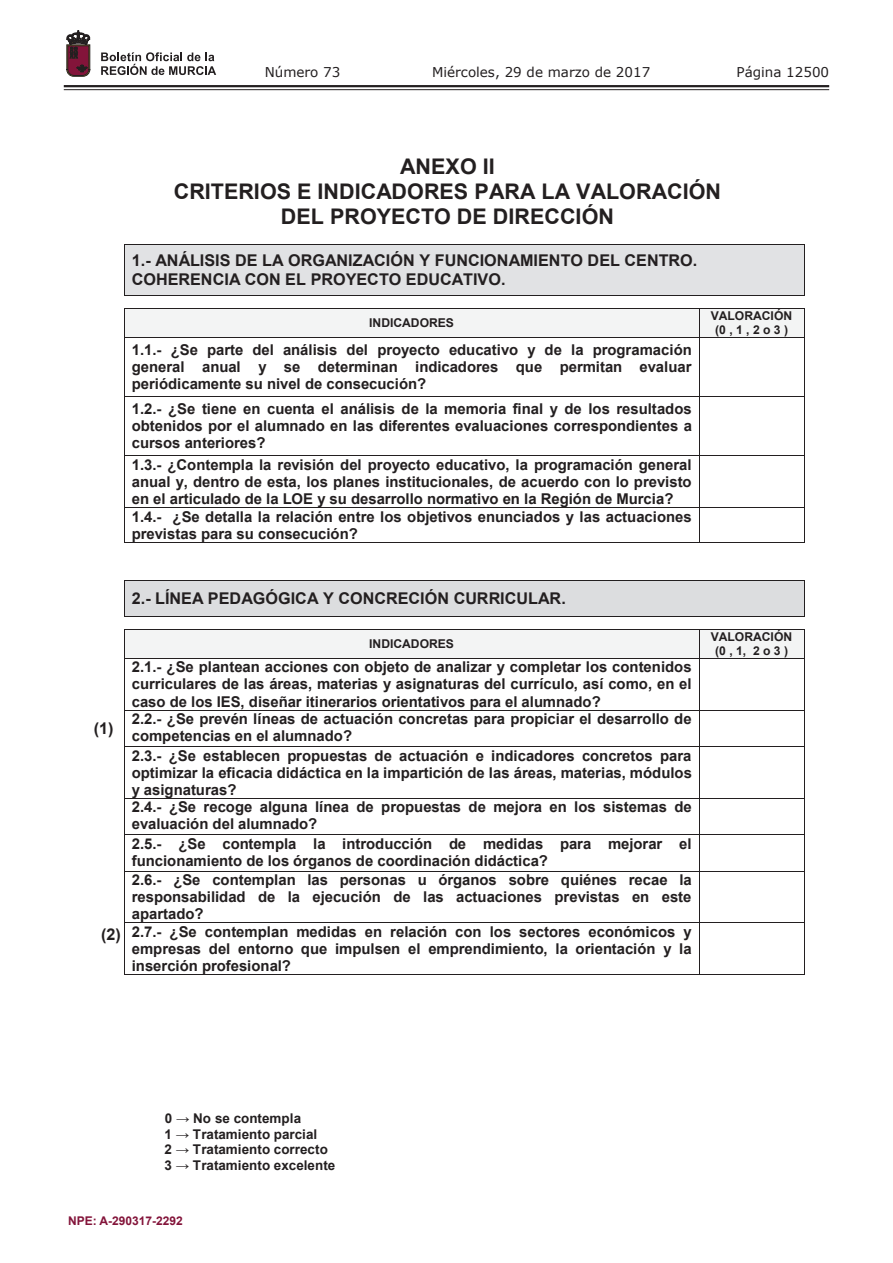
<style>
.page{position:relative;width:893px;height:1263px;background:#fff}
.page>*{position:absolute;margin:0;border:0;box-sizing:border-box;transform-origin:0 0}
.t1{font:700 21.45px/24.9px "Arial";color:#231f20;text-align:center}
.t2{font:700 16.2px/18.6px "Arial";color:#231f20}
.t3{font:700 14.85px/17.2px "Arial";color:#231f20}
.t4{font:700 13.5px/15.6px "Arial";color:#231f20}
.t5{font:13.5px "Verdana";color:#231f20}
.t6{font:700 12.15px/14px "Arial";color:#231f20;text-align:center}
.t7{font:700 12px "Arial";color:#83143a}
</style>
<div class="page">
<hr style="left:64px;top:85px;width:765px;height:2px;background:#231f20">
<hr style="left:64px;top:89px;width:765px;height:1px;background:#231f20">
<svg style="left:101px;top:52px;width:115px;height:23px"></svg>
<svg style="left:67px;top:31px;width:23px;height:45px"></svg>
<div style="left:125px;top:245px;width:679px;height:50px;background:#e1e2e4"></div>
<hr style="left:125px;top:244px;width:679px;height:1px;background:#231f20">
<hr style="left:124px;top:245px;width:1px;height:50px;background:#231f20">
<hr style="left:804px;top:245px;width:1px;height:50px;background:#231f20">
<hr style="left:125px;top:295px;width:679px;height:1px;background:#231f20">
<div style="left:125px;top:309px;width:574px;height:28px;background:#f3f4f4"></div>
<div style="left:699px;top:309px;width:105px;height:28px;background:#f3f4f4"></div>
<hr style="left:125px;top:308px;width:574px;height:1px;background:#231f20">
<hr style="left:699px;top:308px;width:105px;height:1px;background:#231f20">
<svg style="left:124px;top:308px;width:1px;height:29px"></svg>
<hr style="left:125px;top:337px;width:574px;height:1px;background:#231f20">
<svg style="left:699px;top:309px;width:1px;height:28px"></svg>
<hr style="left:699px;top:337px;width:105px;height:1px;background:#231f20">
<svg style="left:804px;top:308px;width:1px;height:29px"></svg>
<hr style="left:124px;top:337px;width:1px;height:59px;background:#231f20">
<hr style="left:699px;top:337px;width:1px;height:59px;background:#231f20">
<hr style="left:804px;top:337px;width:1px;height:59px;background:#231f20">
<hr style="left:125px;top:396px;width:574px;height:1px;background:#231f20">
<hr style="left:699px;top:396px;width:105px;height:1px;background:#231f20">
<hr style="left:124px;top:397px;width:1px;height:58px;background:#231f20">
<hr style="left:699px;top:397px;width:1px;height:58px;background:#231f20">
<hr style="left:804px;top:397px;width:1px;height:58px;background:#231f20">
<hr style="left:125px;top:455px;width:574px;height:1px;background:#231f20">
<hr style="left:699px;top:455px;width:105px;height:1px;background:#231f20">
<hr style="left:124px;top:456px;width:1px;height:51px;background:#231f20">
<hr style="left:699px;top:456px;width:1px;height:51px;background:#231f20">
<hr style="left:804px;top:456px;width:1px;height:51px;background:#231f20">
<hr style="left:125px;top:507px;width:574px;height:1px;background:#231f20">
<hr style="left:699px;top:507px;width:105px;height:1px;background:#231f20">
<hr style="left:124px;top:508px;width:1px;height:34px;background:#231f20">
<hr style="left:699px;top:508px;width:1px;height:34px;background:#231f20">
<hr style="left:804px;top:508px;width:1px;height:34px;background:#231f20">
<hr style="left:125px;top:542px;width:574px;height:1px;background:#231f20">
<hr style="left:699px;top:542px;width:105px;height:1px;background:#231f20">
<div style="left:125px;top:581px;width:679px;height:35px;background:#dcdddf"></div>
<hr style="left:125px;top:580px;width:679px;height:1px;background:#231f20">
<hr style="left:124px;top:581px;width:1px;height:35px;background:#231f20">
<hr style="left:804px;top:581px;width:1px;height:35px;background:#231f20">
<hr style="left:125px;top:616px;width:679px;height:1px;background:#231f20">
<div style="left:125px;top:630px;width:574px;height:28px;background:#f3f4f4"></div>
<div style="left:699px;top:630px;width:105px;height:28px;background:#f3f4f4"></div>
<hr style="left:125px;top:629px;width:574px;height:1px;background:#231f20">
<hr style="left:699px;top:629px;width:105px;height:1px;background:#231f20">
<svg style="left:124px;top:629px;width:1px;height:30px"></svg>
<hr style="left:125px;top:658px;width:574px;height:1px;background:#231f20">
<svg style="left:699px;top:630px;width:1px;height:28px"></svg>
<hr style="left:699px;top:658px;width:105px;height:1px;background:#231f20">
<svg style="left:804px;top:629px;width:1px;height:30px"></svg>
<hr style="left:124px;top:659px;width:1px;height:51px;background:#231f20">
<hr style="left:699px;top:659px;width:1px;height:51px;background:#231f20">
<hr style="left:804px;top:659px;width:1px;height:51px;background:#231f20">
<hr style="left:125px;top:710px;width:574px;height:1px;background:#231f20">
<hr style="left:699px;top:710px;width:105px;height:1px;background:#231f20">
<hr style="left:124px;top:711px;width:1px;height:35px;background:#231f20">
<hr style="left:699px;top:711px;width:1px;height:35px;background:#231f20">
<hr style="left:804px;top:711px;width:1px;height:35px;background:#231f20">
<hr style="left:125px;top:746px;width:574px;height:1px;background:#231f20">
<hr style="left:699px;top:746px;width:105px;height:1px;background:#231f20">
<hr style="left:124px;top:747px;width:1px;height:51px;background:#231f20">
<hr style="left:699px;top:747px;width:1px;height:51px;background:#231f20">
<hr style="left:804px;top:747px;width:1px;height:51px;background:#231f20">
<hr style="left:125px;top:798px;width:574px;height:1px;background:#231f20">
<hr style="left:699px;top:798px;width:105px;height:1px;background:#231f20">
<hr style="left:124px;top:799px;width:1px;height:35px;background:#231f20">
<hr style="left:699px;top:799px;width:1px;height:35px;background:#231f20">
<hr style="left:804px;top:799px;width:1px;height:35px;background:#231f20">
<hr style="left:125px;top:834px;width:574px;height:1px;background:#231f20">
<hr style="left:699px;top:834px;width:105px;height:1px;background:#231f20">
<hr style="left:124px;top:835px;width:1px;height:36px;background:#231f20">
<hr style="left:699px;top:835px;width:1px;height:36px;background:#231f20">
<hr style="left:804px;top:835px;width:1px;height:36px;background:#231f20">
<hr style="left:125px;top:871px;width:574px;height:1px;background:#231f20">
<hr style="left:699px;top:871px;width:105px;height:1px;background:#231f20">
<hr style="left:124px;top:871px;width:1px;height:51px;background:#231f20">
<hr style="left:699px;top:871px;width:1px;height:51px;background:#231f20">
<hr style="left:804px;top:871px;width:1px;height:51px;background:#231f20">
<hr style="left:125px;top:922px;width:574px;height:1px;background:#231f20">
<hr style="left:699px;top:922px;width:105px;height:1px;background:#231f20">
<hr style="left:124px;top:923px;width:1px;height:51px;background:#231f20">
<hr style="left:125px;top:974px;width:574px;height:1px;background:#231f20">
<hr style="left:699px;top:923px;width:1px;height:51px;background:#231f20">
<hr style="left:699px;top:974px;width:105px;height:1px;background:#231f20">
<hr style="left:804px;top:923px;width:1px;height:51px;background:#231f20">
<p class="t5" style="left:265px;top:62px;width:77px">Número 73</p>
<p class="t5" style="left:432px;top:62px;width:220px">Miércoles, 29 de marzo de 2017</p>
<p class="t5" style="left:736px;top:62px;width:94px">Página 12500</p>
<h1 class="t1" style="left:174px;top:154px;width:549px">ANEXO II<br>CRITERIOS E INDICADORES PARA LA VALORACIÓN<br>DEL PROYECTO DE DIRECCIÓN</h1>
<p class="t2" style="left:132px;top:251px;width:567px">1.- ANÁLISIS DE LA ORGANIZACIÓN Y FUNCIONAMIENTO DEL CENTRO.<br>COHERENCIA CON EL PROYECTO EDUCATIVO.</p>
<p class="t6" style="left:369px;top:316px;width:86px">INDICADORES</p>
<p class="t6" style="left:711px;top:309px;width:83px">VALORACIÓN (0 , 1 ,2o 3)</p>
<p class="t3" style="left:132px;top:341px;width:562px;text-align:justify">1.1.- ¿Se parte del análisis del proyecto educativo y de la programación general anual y se determinan indicadores que permitan evaluar periódicamente su nivel de consecución?</p>
<p class="t3" style="left:132px;top:401px;width:562px;text-align:justify">1.2.- ¿Se tiene en cuenta el análisis de la memoria final y de los resultados obtenidos por el alumnado en las diferentes evaluaciones correspondientes a cursos anteriores?</p>
<p class="t3" style="left:132px;top:456px;width:561px">1.3.- ¿Contempla la revisión del proyecto educativo, la programación general anual y, dentro de esta, los planes institucionales, de acuerdo con lo previsto en el articulado de la LOE y su desarrollo normativo en la Región de Murcia?<br>1.4.- ¿Se detalla la relación entre los objetivos enunciados y las actuaciones previstas para su consecución?</p>
<p class="t2" style="left:94px;top:719px;width:21px">(1)</p>
<p class="t2" style="left:101px;top:925px;width:21px">(2)</p>
<p class="t2" style="left:132px;top:589px;width:436px">2.- LÍNEA PEDAGÓGICA Y CONCRECIÓN CURRICULAR.</p>
<p class="t6" style="left:369px;top:637px;width:86px">INDICADORES</p>
<p class="t6" style="left:711px;top:630px;width:83px">VALORACIÓN (0 , 1, 2 o 3 )</p>
<p class="t3" style="left:132px;top:659px;width:561px">2.1.- ¿Se plantean acciones con objeto de analizar y completar los contenidos curriculares de las áreas, materias y asignaturas del currículo, así como, en el caso de los IES, diseñar itinerarios orientativos para el alumnado?<br>2.2.- ¿Se prevén líneas de actuación concretas para propiciar el desarrollo de competencias en el alumnado?</p>
<p class="t3" style="left:132px;top:747px;width:562px">2.3.- ¿Se establecen propuestas de actuación e indicadores concretos para optimizar la eficacia didáctica en la impartición de las áreas, materias, módulos y asignaturas?<br>2.4.- ¿Se recoge alguna línea de propuestas de mejora en los sistemas de evaluación del alumnado?</p>
<p class="t3" style="left:132px;top:835px;width:561px">2.5.- ¿Se contempla la introducción de medidas para mejorar el funcionamiento de los órganos de coordinación didáctica?</p>
<p class="t3" style="left:132px;top:871px;width:562px">2.6.- ¿Se contemplan las personas u órganos sobre quiénes recae la responsabilidad de la ejecución de las actuaciones previstas en este apartado?<br>2.7.- ¿Se contemplan medidas en relación con los sectores económicos y empresas del entorno que impulsen el emprendimiento, la orientación y la inserción profesional?</p>
<p class="t4" style="left:165px;top:1111px;width:172px">0 → No se contempla<br>1 → Tratamiento parcial<br>2 → Tratamiento correcto<br>3 → Tratamiento excelente</p>
<p class="t7" style="left:68px;top:1212px;width:116px">NPE: A-290317-2292</p>
</div>
